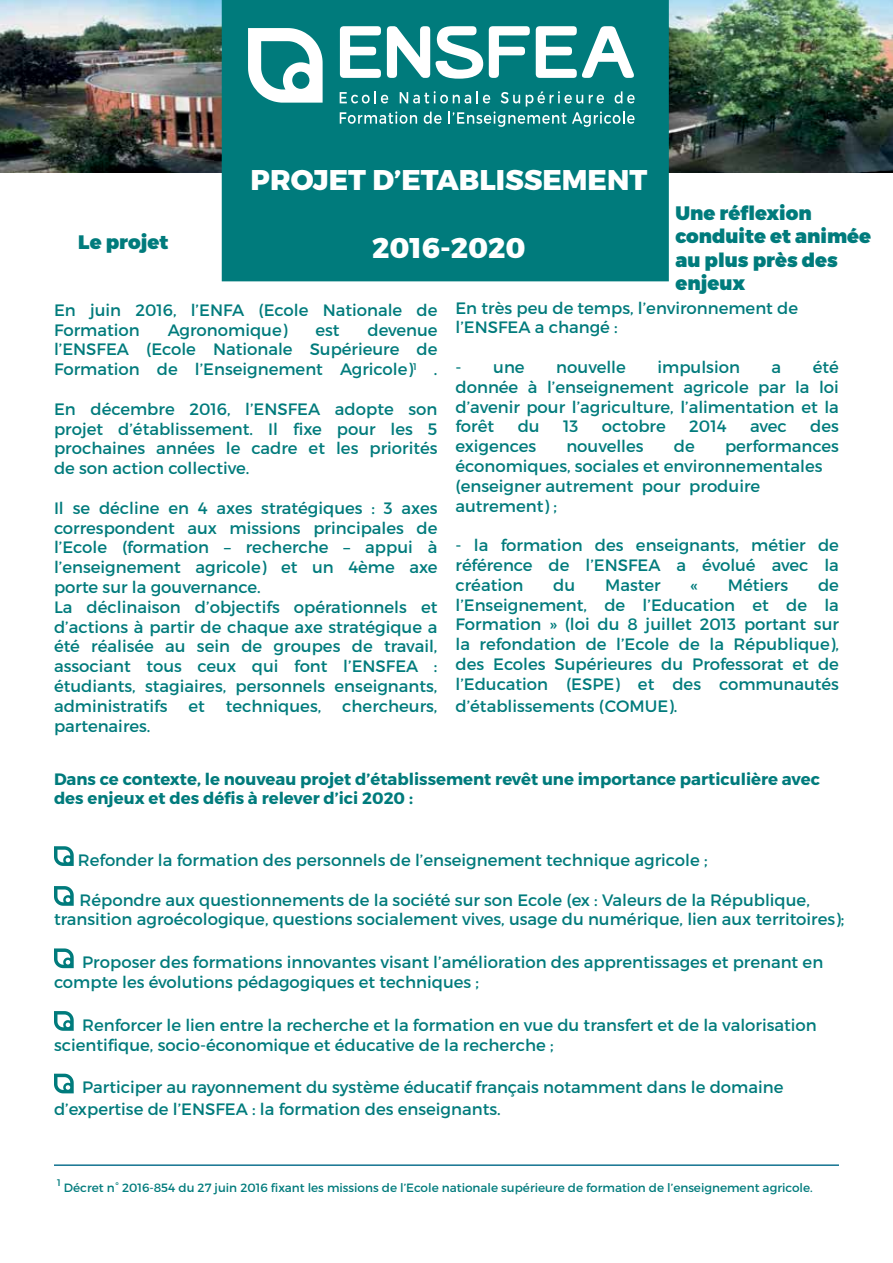
<style>
.page{position:relative;width:893px;height:1263px;background:#fff}
.page>*{position:absolute;margin:0;border:0;box-sizing:border-box;transform-origin:0 0}
.t1{font:800 28.5px "Montserrat";color:#fff}
.t2{font:900 19.5px/23.4px "Montserrat";color:#007b7c}
.t3{font:16.5px/19.8px "Montserrat";color:#007b7c}
.t4{font:700 16.5px/19.8px "Montserrat";color:#007b7c}
.t5{font:12px "Montserrat";color:#007b7c}
.t6{font:9.6px "Montserrat";color:#007b7c}
</style>
<div class="page">
<img style="left:0;top:0;width:893px;height:172px">
<div style="left:222px;top:0;width:447px;height:281px;background:#007b7c"></div>
<svg style="left:340px;top:91px;width:295px;height:36px;background:#2e9393"></svg>
<svg style="left:248px;top:28px;width:75px;height:75px"></svg>
<svg style="left:340px;top:26px;width:41px;height:52px"></svg>
<svg style="left:387px;top:26px;width:96px;height:53px"></svg>
<svg style="left:489px;top:26px;width:41px;height:52px"></svg>
<svg style="left:536px;top:26px;width:99px;height:52px"></svg>
<svg style="left:54px;top:846px;width:20px;height:20px"></svg>
<svg style="left:54px;top:948px;width:20px;height:20px"></svg>
<svg style="left:54px;top:1011px;width:20px;height:20px"></svg>
<svg style="left:54px;top:1074px;width:20px;height:19px"></svg>
<svg style="left:54px;top:886px;width:20px;height:20px"></svg>
<hr style="left:54px;top:1164px;width:785px;height:2px;background:#137390">
<h1 class="t1" style="left:251px;top:162px;width:398px">PROJET D’ETABLISSEMENT</h1>
<p class="t2" style="left:675px;top:202px;width:197px">Une réflexion conduite et animée au plus près des enjeux</p>
<p class="t3" style="left:455px;top:298px;width:344px">En très peu de temps, l’environnement de l’ENSFEA a changé :</p>
<p class="t3" style="left:455px;top:357px;width:71px">- une</p>
<p class="t3" style="left:556px;top:357px;width:71px">nouvelle</p>
<p class="t3" style="left:657px;top:357px;width:84px">impulsion</p>
<p class="t3" style="left:772px;top:357px;width:11px">a</p>
<p class="t2" style="left:78px;top:231px;width:92px">Le projet</p>
<h1 class="t1" style="left:372px;top:230px;width:155px">2016-2020</h1>
<p class="t3" style="left:54px;top:300px;width:385px">En juin 2016, l’ENFA (Ecole Nationale de<br>Formation</p>
<p class="t3" style="left:168px;top:320px;width:121px">Agronomique)</p>
<p class="t3" style="left:315px;top:320px;width:26px">est</p>
<p class="t3" style="left:54px;top:320px;width:385px;text-align:justify;text-indent:313px">devenue l’ENSFEA (Ecole Nationale Supérieure de Formation de l’Enseignement Agricole)<sup>1</sup> .</p>
<p class="t3" style="left:54px;top:399px;width:385px;text-align:justify">En décembre 2016, l’ENSFEA adopte son projet d’établissement. Il fixe pour les 5 prochaines années le cadre et les priorités de son action collective.</p>
<p class="t3" style="left:54px;top:498px;width:385px">Il se décline en 4 axes stratégiques : 3 axes correspondent aux missions principales de l’Ecole (formation – recherche – appui à l’enseignement agricole) et un 4ème axe porte sur la gouvernance.<br>La déclinaison d’objectifs opérationnels et d’actions à partir de chaque axe stratégique a été réalisée au sein de groupes de travail, associant tous ceux qui font l’ENSFEA : étudiants, stagiaires, personnels enseignants, administratifs</p>
<p class="t3" style="left:455px;top:357px;width:385px;text-align:justify;text-indent:357px">été donnée à l’enseignement agricole par la loi d’avenir pour l’agriculture, l’alimentation et la forêt</p>
<p class="t3" style="left:518px;top:417px;width:24px">du</p>
<p class="t3" style="left:563px;top:417px;width:17px">13</p>
<p class="t3" style="left:602px;top:417px;width:65px">octobre</p>
<p class="t3" style="left:689px;top:417px;width:39px">2014</p>
<p class="t3" style="left:750px;top:417px;width:38px">avec</p>
<p class="t3" style="left:810px;top:417px;width:30px">des</p>
<p class="t3" style="left:455px;top:436px;width:82px">exigences</p>
<p class="t3" style="left:566px;top:436px;width:79px">nouvelles</p>
<p class="t3" style="left:674px;top:436px;width:22px">de</p>
<p class="t3" style="left:455px;top:436px;width:385px;text-indent:269px">performances économiques, sociales et environnementales (enseigner autrement pour produire autrement) ;</p>
<p class="t3" style="left:455px;top:535px;width:385px;text-align:justify">- la formation des enseignants, métier de référence de l’ENSFEA a évolué avec la création</p>
<p class="t3" style="left:553px;top:575px;width:24px">du</p>
<p class="t3" style="left:605px;top:575px;width:57px">Master</p>
<p class="t3" style="left:690px;top:575px;width:9px">«</p>
<p class="t3" style="left:728px;top:575px;width:62px">Métiers</p>
<p class="t3" style="left:455px;top:575px;width:385px;text-align:justify;text-indent:363px">de l’Enseignement, de l’Education et de la Formation » (loi du 8 juillet 2013 portant sur la refondation de l’Ecole de la République), des Ecoles Supérieures du Professorat et de l’Education (ESPE) et des communautés</p>
<p class="t3" style="left:455px;top:696px;width:223px">d’établissements (COMUE).</p>
<p class="t3" style="left:189px;top:696px;width:18px">et</p>
<p class="t3" style="left:226px;top:696px;width:97px">techniques,</p>
<p class="t3" style="left:342px;top:696px;width:97px">chercheurs,</p>
<p class="t3" style="left:54px;top:716px;width:98px">partenaires.</p>
<p class="t4" style="left:54px;top:769px;width:767px">Dans ce contexte, le nouveau projet d’établissement revêt une importance particulière avec des enjeux et des défis à relever d’ici 2020 :</p>
<p class="t3" style="left:78px;top:850px;width:631px">Refonder la formation des personnels de l’enseignement technique agricole ;</p>
<p class="t3" style="left:54px;top:890px;width:792px;text-align:center">Répondre aux questionnements de la société sur son Ecole (ex : Valeurs de la République, transition agroécologique, questions socialement vives, usage du numérique, lien aux territoires);</p>
<p class="t3" style="left:54px;top:952px;width:771px;text-indent:28px">Proposer des formations innovantes visant l’amélioration des apprentissages et prenant en compte les évolutions pédagogiques et techniques ;</p>
<p class="t3" style="left:54px;top:1015px;width:764px;text-indent:28px">Renforcer le lien entre la recherche et la formation en vue du transfert et de la valorisation scientifique, socio-économique et éducative de la recherche ;</p>
<p class="t3" style="left:54px;top:1077px;width:731px;line-height:21.6px;text-indent:28px">Participer au rayonnement du système éducatif français notamment dans le domaine d’expertise de l’ENSFEA : la formation des enseignants.</p>
<p class="t6" style="left:57px;top:1177px;width:5px">1</p>
<p class="t5" style="left:64px;top:1180px;width:750px">Décret n° 2016-854 du 27 juin 2016 fixant les missions de l’Ecole nationale supérieure de formation de l’enseignement agricole.</p>
</div>
